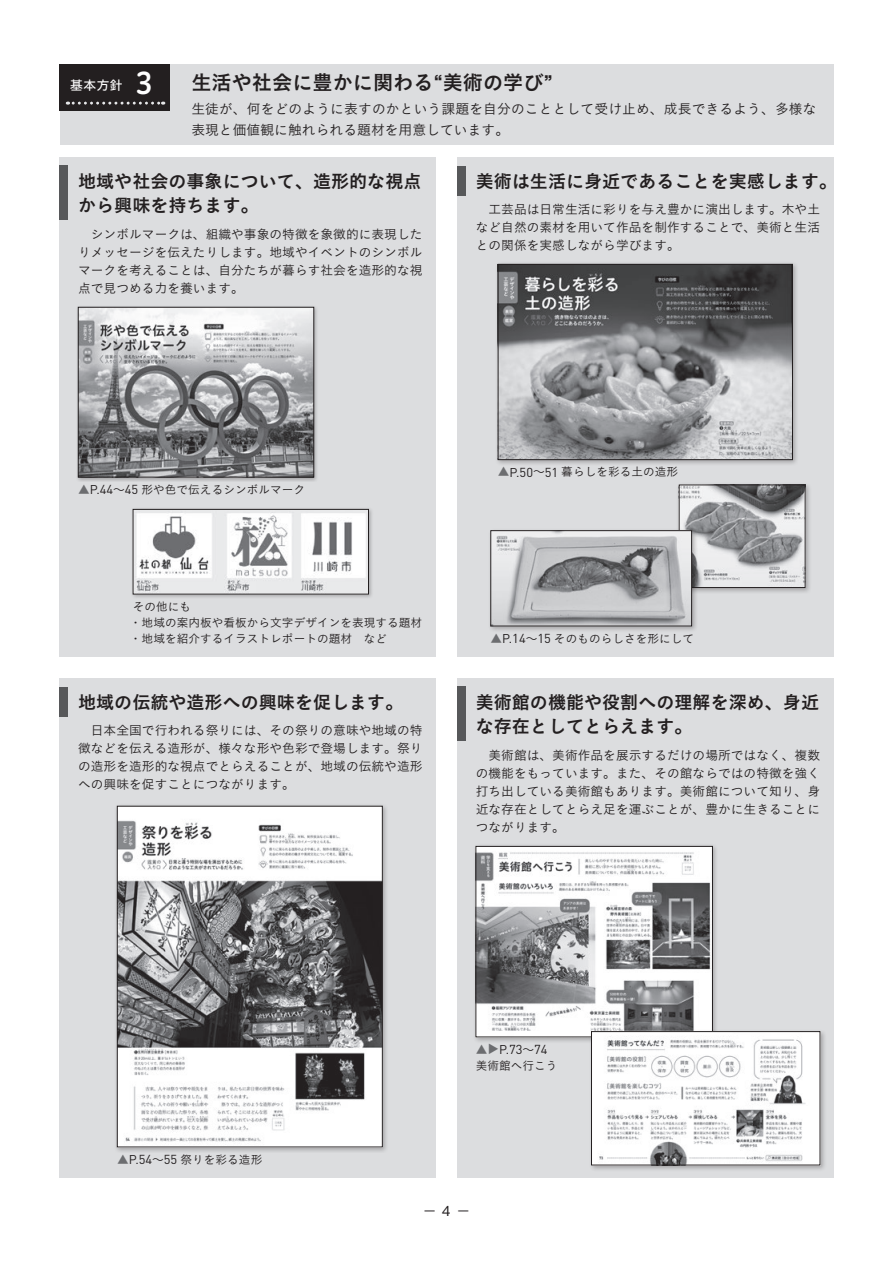
<style>
.page{position:relative;width:893px;height:1263px;background:#fff}
.page>*{position:absolute;margin:0;border:0;box-sizing:border-box;transform-origin:0 0}
.t1{font:29.4px "Hiragino UD Sans R Std W6";color:#fff}
.t2{font:20.25px "Koburina Go Std N W6";color:#231f20}
.t3{font:18px/24.9px "Koburina Go Std N W6";color:#231f20}
.t4{font:13.8px/20.2px "Koburina Go Std N W3";letter-spacing:.005em;color:#231f20}
.t5{font:500 13.8px "Gothic BBB Pr 6";color:#231f20}
.t6{font:12.9px "DINOT";color:#231f20}
.t7{font:12.75px/18.1px "Koburina Go Std N W3";color:#231f20;text-align:justify}
.t8{font:12.75px "Hiragino UD Sans R Std W5";color:#fff}
.t9{font:11.7px/15.9px "Koburina Go Std N W3";color:#231f20}
.t10{font:11.7px "Koburina Go Std N W3";color:#6c6d70}
.s1{font-family:"Midashi Go Pr 6 N MB31"}
.s2{color:#6c6d70}
.s3{font-family:"DINOT";font-size:12.6px}
.s4{font-family:"DINOT";font-size:12.9px}
.s5{font-size:12.6px}
.s6{font-family:"Koburina Go Std N W3";font-size:11.7px}
</style>
<div class="page">
<div style="left:60px;top:157px;width:376px;height:500px;background:#dcdddf"></div>
<div style="left:60px;top:678px;width:376px;height:500px;background:#dcdddf"></div>
<div style="left:457px;top:157px;width:376px;height:500px;background:#dcdddf"></div>
<div style="left:457px;top:678px;width:376px;height:500px;background:#dcdddf"></div>
<div style="left:60px;top:166px;width:8px;height:54px;background:#57585a"></div>
<div style="left:60px;top:687px;width:8px;height:29px;background:#57585a"></div>
<div style="left:457px;top:166px;width:9px;height:30px;background:#57585a"></div>
<div style="left:457px;top:687px;width:9px;height:54px;background:#57585a"></div>
<div style="left:472px;top:843px;width:247px;height:200px;background:#231f20;opacity:.3"></div>
<img style="left:478px;top:848px;width:233px;height:187px">
<div style="left:476px;top:846px;width:237px;height:191px;border:1px solid #231f20"></div>
<div style="left:60px;top:64px;width:773px;height:81px;background:#dcdddf"></div>
<div style="left:60px;top:64px;width:110px;height:47px;background:#231f20"></div>
<svg style="left:67px;top:102px;width:96px;height:3px"></svg>
<div style="left:588px;top:1028px;width:238px;height:143px;background:#231f20;opacity:.3"></div>
<img style="left:593px;top:1033px;width:225px;height:130px">
<div style="left:591px;top:1031px;width:229px;height:134px;border:1px solid #231f20"></div>
<div style="left:676px;top:482px;width:135px;height:112px;background:#231f20;opacity:.3"></div>
<img style="left:681px;top:487px;width:122px;height:99px">
<div style="left:679px;top:485px;width:126px;height:103px;border:1px solid #231f20"></div>
<div style="left:75px;top:304px;width:244px;height:178px;background:#231f20;opacity:.3"></div>
<img style="left:80px;top:309px;width:232px;height:166px">
<div style="left:78px;top:307px;width:236px;height:170px;border:1px solid #231f20"></div>
<div style="left:130px;top:506px;width:244px;height:93px;background:#231f20;opacity:.3"></div>
<img style="left:135px;top:511px;width:232px;height:81px">
<div style="left:133px;top:509px;width:236px;height:85px;border:1px solid #231f20"></div>
<div style="left:114px;top:803px;width:275px;height:350px;background:#231f20;opacity:.3"></div>
<img style="left:119px;top:808px;width:261px;height:337px">
<div style="left:117px;top:806px;width:265px;height:341px;border:1px solid #231f20"></div>
<div style="left:495px;top:261px;width:304px;height:205px;background:#231f20;opacity:.3"></div>
<img style="left:500px;top:266px;width:291px;height:192px">
<div style="left:498px;top:264px;width:295px;height:196px;border:1px solid #231f20"></div>
<div style="left:487px;top:527px;width:211px;height:105px;background:#231f20;opacity:.3"></div>
<img style="left:493px;top:532px;width:197px;height:92px">
<div style="left:491px;top:530px;width:201px;height:96px;border:1px solid #231f20"></div>
<p class="t8" style="left:70px;top:75px;width:54px">基本方針</p>
<h1 class="t1" style="left:135px;top:61px;width:19px">3</h1>
<h2 class="t2" style="left:191px;top:67px;width:363px">生活や社会に豊かに関わる<span class="s1">“</span>美術の学び<span class="s1">“</span></h2>
<p class="t4" style="left:191px;top:99px;width:627px">生徒が、何をどのように表すのかという課題を自分のこととして受け止め、成長できるよう、多様な表現と価値観に触れられる題材を用意しています。</p>
<h3 class="t3" style="left:78px;top:169px;width:345px">地域や社会の事象について、造形的な視点から興味を持ちます。</h3>
<p class="t7" style="left:78px;top:225px;width:346px">　シンボルマークは、組織や事象の特徴を象徴的に表現したりメッセージを伝えたりします。地域やイベントのシンボルマークを考えることは、自分たちが暮らす社会を造形的な視点で見つめる力を養います。</p>
<h3 class="t3" style="left:476px;top:169px;width:363px">美術は生活に身近であることを実感します。</h3>
<p class="t7" style="left:476px;top:200px;width:346px">　工芸品は日常生活に彩りを与え豊かに演出します。木や土など自然の素材を用いて作品を制作することで、美術と生活との関係を実感しながら学びます。</p>
<p class="t9" style="left:78px;top:481px;width:229px"><span class="s2">▲</span><span class="s3">P.</span><span class="s4">44</span>～<span class="s4">45</span> 形や色で伝えるシンボルマーク</p>
<p class="t9" style="left:130px;top:598px;width:294px">その他にも<br>・地域の案内板や看板から文字デザインを表現する題材・地域を紹介するイラストレポートの題材　など</p>
<h3 class="t3" style="left:78px;top:690px;width:327px">地域の伝統や造形への興味を促します。</h3>
<p class="t7" style="left:78px;top:721px;width:346px">　日本全国で行われる祭りには、その祭りの意味や地域の特徴などを伝える造形が、様々な形や色彩で登場します。祭りの造形を造形的な視点でとらえることが、地域の伝統や造形への興味を促すことにつながります。</p>
<p class="t9" style="left:498px;top:464px;width:182px"><span class="s2">▲</span><span class="s3">P.</span><span class="s4">50</span>～<span class="s4">51</span> 暮らしを彩る土の造形</p>
<p class="t9" style="left:491px;top:630px;width:205px"><span class="s2">▲</span><span class="s3">P.</span><span class="s4">14</span>～<span class="s4">15</span> そのものらしさを形にして</p>
<h3 class="t3" style="left:476px;top:690px;width:345px">美術館の機能や役割への理解を深め、身近な存在としてとらえます。</h3>
<p class="t7" style="left:476px;top:745px;width:346px">　美術館は、美術作品を展示するだけの場所ではなく、複数の機能をもっています。また、その館ならではの特徴を強く打ち出している美術館もあります。美術館について知り、身近な存在としてとらえ足を運ぶことが、豊かに生きることにつながります。</p>
<p class="t9" style="left:117px;top:1151px;width:147px"><span class="s2">▲</span><span class="s3">P.</span><span class="s4">54</span>～<span class="s4">55</span> 祭りを彩る造形</p>
<p class="t10" style="left:476px;top:1040px;width:13px">▲</p>
<p class="t10" style="left:502px;top:1043px;width:13px;rotate:90deg">▲</p>
<p class="t9" style="left:476px;top:1057px;width:83px">美術館へ行こう</p>
<p class="t6" style="left:499px;top:1041px;width:50px"><span class="s5">P.</span>73<span class="s6">~</span>74</p>
<p class="t5" style="left:423px;top:1199px;width:49px">− 4 −</p>
</div>
